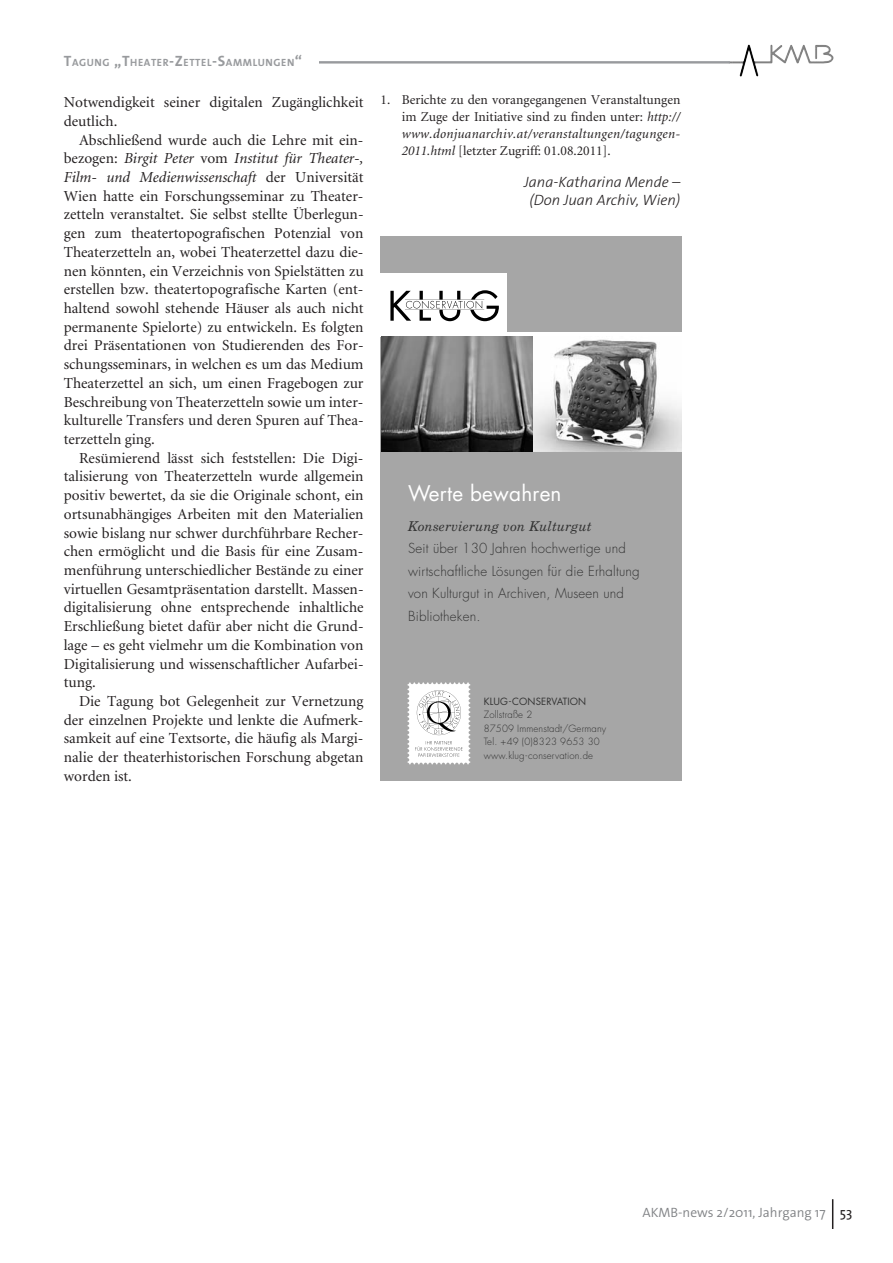
<style>
.page{position:relative;width:893px;height:1263px;background:#fff}
.page>*{position:absolute;margin:0;border:0;box-sizing:border-box;transform-origin:0 0}
.t1{font:21px "Futura Std";letter-spacing:.01em;color:#fff}
.t2{font:15.3px/18.8px "Minion";color:#231f20;text-align:justify}
.t3{font:italic 300 15px/18.8px "The Sans B3";color:#231f20;text-align:center}
.t4{font:13.5px/17.1px "Minion";color:#231f20;text-align:justify}
.t5{font:300 13.5px/22.5px "Futura Std";letter-spacing:.015em;color:#333}
.t6{font:300 13.5px "The Sans B4";color:#808285}
.t7{font:italic 13.5px "New Century Schlbk LT Std";letter-spacing:.015em;color:#333}
.t8{font:700 10.5px "The Sans B7";letter-spacing:.055em;color:#989a9d}
.t9{font:300 9.75px/13.5px "Futura Std";letter-spacing:.015em;color:#333}
.t10{font:9.75px "Futura Std";letter-spacing:.015em;color:#333}
.s1{font-size:15px}
.s2{font-style:italic}
.s3{font-family:"The Mix"}
.s4{font-family:"The Mix";font-weight:400;color:#231f20}
</style>
<div class="page">
<img style="left:730px;top:44px;width:103px;height:32px">
<hr style="left:64px;top:61px;width:666px;height:3px;background:#989a9d">
<hr style="left:832px;top:1199px;width:1px;height:30px;background:#231f20">
<div style="left:64px;top:52px;width:255px;height:17px;background:#fff"></div>
<div style="left:381px;top:236px;width:301px;height:545px;background:#a6a6a6"></div>
<div style="left:381px;top:332px;width:301px;height:5px;background:#fff"></div>
<div style="left:381px;top:273px;width:126px;height:59px;background:#fff"></div>
<svg style="left:407px;top:682px;width:63px;height:82px;background:#e8e8e8"></svg>
<img style="left:381px;top:337px;width:152px;height:114px">
<img style="left:533px;top:337px;width:149px;height:114px">
<svg style="left:390px;top:290px;width:109px;height:31px"></svg>
<p class="t8" style="left:64px;top:57px;width:240px"><span class="s1">T</span>AGUNG <span class="s1">„T</span>HEATER<span class="s1">-Z</span>ETTEL<span class="s1">-S</span>AMMLU NGEN<span class="s1">“</span></p>
<p class="t2" style="left:64px;top:93px;width:301px">Notwendigkeit seiner digitalen Zugänglichkeit deutlich.</p>
<p class="t2" style="left:64px;top:131px;width:301px;text-indent:15px">Abschließend wurde auch die Lehre mit ein&shy;bezogen: <span class="s2">Birgit Peter</span> vom <span class="s2">Institut für Theater-, Film- und Medienwissenschaft</span> der Universität Wien hatte ein Forschungsseminar zu Theater&shy;zetteln veranstaltet. Sie selbst stellte Überlegun&shy;gen zum theatertopografischen Potenzial von Theaterzetteln an, wobei Theaterzettel dazu die&shy;nen könnten, ein Verzeichnis von Spielstätten zu erstellen bzw. theatertopografische Karten (ent&shy;haltend sowohl stehende Häuser als auch nicht permanente Spielorte) zu entwickeln. Es folgten drei Präsentationen von Studierenden des For&shy;schungsseminars, in welchen es um das Medium Theaterzettel an sich, um einen Fragebogen zur Beschreibung von Theaterzetteln sowie um inter&shy;kulturelle Transfers und deren Spuren auf Thea&shy;terzetteln ging.</p>
<p class="t2" style="left:64px;top:449px;width:301px;text-indent:15px">Resümierend lässt sich feststellen: Die Digi&shy;talisierung von Theaterzetteln wurde allgemein positiv bewertet, da sie die Originale schont, ein ortsunabhängiges Arbeiten mit den Materialien sowie bislang nur schwer durchführbare Recher&shy;chen ermöglicht und die Basis für eine Zusam&shy;menführung unterschiedlicher Bestände zu einer virtuellen Gesamtpräsentation darstellt. Massen&shy;digitalisierung ohne entsprechende inhaltliche Erschließung bietet dafür aber nicht die Grund&shy;lage – es geht vielmehr um die Kombination von Digitalisierung und wissenschaftlicher Aufarbei&shy;tung.</p>
<p class="t2" style="left:64px;top:692px;width:301px;text-indent:15px">Die Tagung bot Gelegenheit zur Vernetzung der einzelnen Projekte und lenkte die Aufmerk&shy;samkeit auf eine Textsorte, die häufig als Margi&shy;nalie der theaterhistorischen Forschung abgetan worden ist.</p>
<p class="t4" style="left:402px;top:91px;width:280px;text-indent:-21px">1. Berichte zu den vorangegangenen Veranstaltungen im Zuge der Initiative sind zu finden unter: <span class="s2">http:// www.donjuanarchiv.at/veranstaltungen/tagungen-2011.html</span> [letzter Zugriff: 01.08.2011].</p>
<p class="t3" style="left:524px;top:173px;width:158px">Jana-Katharina Mende – (Don Juan Archiv, Wien)</p>
<h1 class="t1" style="left:408px;top:480px;width:155px">Werte bewahren</h1>
<p class="t7" style="left:408px;top:518px;width:185px">Konservierung von Kulturgut</p>
<p class="t5" style="left:408px;top:537px;width:233px">Seit über 130 Jahren hochwertige und wirtschaftliche Lösungen für die Erhaltung von Kulturgut in Archiven, Museen und Bibliotheken.</p>
<p class="t10" style="left:484px;top:695px;width:104px">KLUG-CONSERVATION</p>
<p class="t9" style="left:484px;top:708px;width:124px">Zollstraße 2<br>87509 Immenstadt/Germany<br>Tel. +49 (0)8323 9653 30 www.klug-conservation.de</p>
<p class="t6" style="left:642px;top:1205px;width:211px">AKMB-news <span class="s3">2/2011</span>, Jahrgang <span class="s3">17</span> <span class="s4">53</span></p>
</div>
